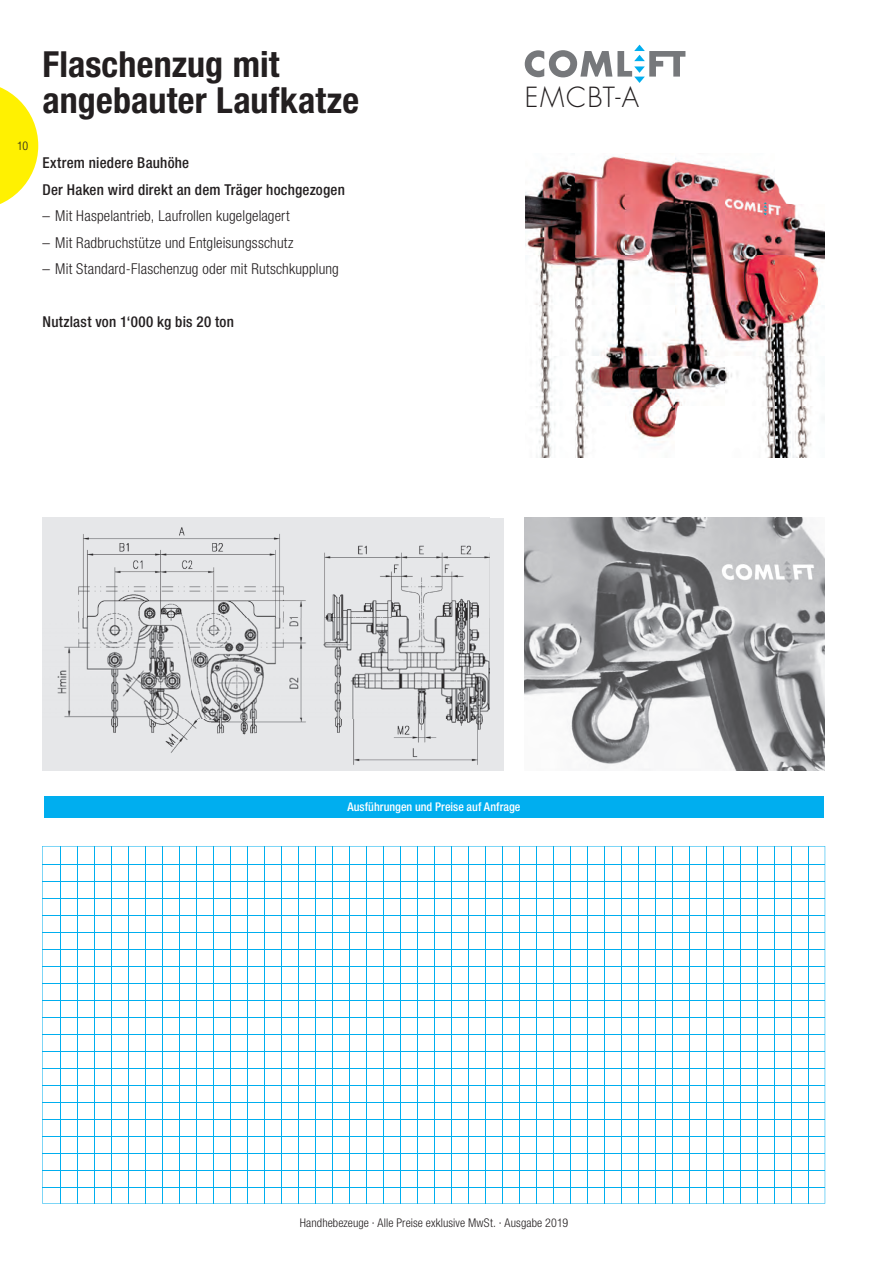
<style>
.page{position:relative;width:893px;height:1263px;background:#fff}
.page>*{position:absolute;margin:0;border:0;box-sizing:border-box;transform-origin:0 0}
.t1{font:700 condensed 36px/36px "Helvetica Neue LT Std";letter-spacing:.005em;color:#231f20}
.t2{font:300 27px "Futura";letter-spacing:.055em;color:#231f20}
.t3{font:300 condensed 15px "Helvetica Neue LT Std";letter-spacing:.01em;color:#231f20}
.t4{font:500 condensed 15px/26.5px "Helvetica Neue LT Std";letter-spacing:.015em;color:#231f20}
.t5{font:300 condensed 12px "Helvetica Neue LT Std";letter-spacing:.01em;color:#231f20}
.t6{font:500 condensed 12px "Helvetica Neue LT Std";letter-spacing:.005em;color:#fff}
</style>
<div class="page">
<svg style="left:0;top:87px;width:38px;height:117px"></svg>
<img style="left:525px;top:156px;width:300px;height:301px">
<img style="left:525px;top:518px;width:300px;height:252px">
<div style="left:43px;top:518px;width:460px;height:252px;background:#e6e7e9"></div>
<img style="left:57px;top:527px;width:433px;height:238px">
<svg style="left:525px;top:45px;width:160px;height:38px"></svg>
<svg style="left:42px;top:846px;width:783px;height:358px"></svg>
<hr style="left:43px;top:864px;width:782px;height:1px;background:#00aeef">
<hr style="left:43px;top:881px;width:782px;height:1px;background:#00aeef">
<hr style="left:43px;top:898px;width:782px;height:1px;background:#00aeef">
<hr style="left:43px;top:915px;width:782px;height:1px;background:#00aeef">
<hr style="left:43px;top:932px;width:782px;height:1px;background:#00aeef">
<hr style="left:43px;top:949px;width:782px;height:1px;background:#00aeef">
<hr style="left:43px;top:966px;width:782px;height:1px;background:#00aeef">
<hr style="left:43px;top:983px;width:782px;height:1px;background:#00aeef">
<hr style="left:43px;top:1000px;width:782px;height:1px;background:#00aeef">
<hr style="left:43px;top:1017px;width:782px;height:1px;background:#00aeef">
<hr style="left:43px;top:1034px;width:782px;height:1px;background:#00aeef">
<hr style="left:43px;top:1051px;width:782px;height:1px;background:#00aeef">
<hr style="left:43px;top:1068px;width:782px;height:1px;background:#00aeef">
<hr style="left:43px;top:1085px;width:782px;height:1px;background:#00aeef">
<hr style="left:43px;top:1102px;width:782px;height:1px;background:#00aeef">
<hr style="left:43px;top:1119px;width:782px;height:1px;background:#00aeef">
<hr style="left:43px;top:1136px;width:782px;height:1px;background:#00aeef">
<hr style="left:43px;top:1153px;width:782px;height:1px;background:#00aeef">
<hr style="left:43px;top:1170px;width:782px;height:1px;background:#00aeef">
<hr style="left:43px;top:1187px;width:782px;height:1px;background:#00aeef">
<hr style="left:60px;top:846px;width:1px;height:357px;background:#00aeef">
<hr style="left:77px;top:846px;width:1px;height:357px;background:#00aeef">
<hr style="left:94px;top:846px;width:1px;height:357px;background:#00aeef">
<hr style="left:111px;top:846px;width:1px;height:357px;background:#00aeef">
<hr style="left:128px;top:846px;width:1px;height:357px;background:#00aeef">
<hr style="left:145px;top:846px;width:1px;height:357px;background:#00aeef">
<hr style="left:162px;top:846px;width:1px;height:357px;background:#00aeef">
<hr style="left:179px;top:846px;width:1px;height:357px;background:#00aeef">
<hr style="left:196px;top:846px;width:1px;height:357px;background:#00aeef">
<hr style="left:213px;top:846px;width:1px;height:357px;background:#00aeef">
<hr style="left:230px;top:846px;width:1px;height:357px;background:#00aeef">
<hr style="left:247px;top:846px;width:1px;height:357px;background:#00aeef">
<hr style="left:264px;top:846px;width:1px;height:357px;background:#00aeef">
<hr style="left:281px;top:846px;width:1px;height:357px;background:#00aeef">
<hr style="left:298px;top:846px;width:1px;height:357px;background:#00aeef">
<hr style="left:315px;top:846px;width:1px;height:357px;background:#00aeef">
<hr style="left:332px;top:846px;width:1px;height:357px;background:#00aeef">
<hr style="left:349px;top:846px;width:1px;height:357px;background:#00aeef">
<hr style="left:366px;top:846px;width:1px;height:357px;background:#00aeef">
<hr style="left:383px;top:846px;width:1px;height:357px;background:#00aeef">
<hr style="left:400px;top:846px;width:1px;height:357px;background:#00aeef">
<hr style="left:417px;top:846px;width:1px;height:357px;background:#00aeef">
<hr style="left:434px;top:846px;width:1px;height:357px;background:#00aeef">
<hr style="left:451px;top:846px;width:1px;height:357px;background:#00aeef">
<hr style="left:468px;top:846px;width:1px;height:357px;background:#00aeef">
<hr style="left:485px;top:846px;width:1px;height:357px;background:#00aeef">
<hr style="left:502px;top:846px;width:1px;height:357px;background:#00aeef">
<hr style="left:519px;top:846px;width:1px;height:357px;background:#00aeef">
<hr style="left:536px;top:846px;width:1px;height:357px;background:#00aeef">
<hr style="left:553px;top:846px;width:1px;height:357px;background:#00aeef">
<hr style="left:570px;top:846px;width:1px;height:357px;background:#00aeef">
<hr style="left:587px;top:846px;width:1px;height:357px;background:#00aeef">
<hr style="left:604px;top:846px;width:1px;height:357px;background:#00aeef">
<hr style="left:621px;top:846px;width:1px;height:357px;background:#00aeef">
<hr style="left:639px;top:846px;width:1px;height:357px;background:#00aeef">
<hr style="left:656px;top:846px;width:1px;height:357px;background:#00aeef">
<hr style="left:673px;top:846px;width:1px;height:357px;background:#00aeef">
<hr style="left:690px;top:846px;width:1px;height:357px;background:#00aeef">
<hr style="left:707px;top:846px;width:1px;height:357px;background:#00aeef">
<hr style="left:724px;top:846px;width:1px;height:357px;background:#00aeef">
<hr style="left:741px;top:846px;width:1px;height:357px;background:#00aeef">
<hr style="left:758px;top:846px;width:1px;height:357px;background:#00aeef">
<hr style="left:775px;top:846px;width:1px;height:357px;background:#00aeef">
<hr style="left:792px;top:846px;width:1px;height:357px;background:#00aeef">
<hr style="left:809px;top:846px;width:1px;height:357px;background:#00aeef">
<div style="left:43px;top:796px;width:781px;height:22px;background:#00aeef"></div>
<svg style="left:43px;top:796px;width:1px;height:22px"></svg>
<p class="t5" style="left:17px;top:139px;width:13px">10</p>
<h1 class="t1" style="left:43px;top:45px;width:318px">Flaschenzug mit angebauter Laufkatze</h1>
<p class="t4" style="left:43px;top:149px;width:304px">Extrem niedere Bauhöhe<br>Der Haken wird direkt an dem Träger hochgezogen</p>
<p class="t3" style="left:43px;top:207px;width:249px">– Mit Haspelantrieb, Laufrollen kugelgelagert</p>
<p class="t3" style="left:43px;top:234px;width:252px">– Mit Radbruchstütze und Entgleisungsschutz</p>
<p class="t3" style="left:43px;top:260px;width:298px">– Mit Standard-Flaschenzug oder mit Rutschkupplung</p>
<p class="t4" style="left:43px;top:308px;width:193px">Nutzlast von 1‘000 kg bis 20 ton</p>
<h2 class="t2" style="left:525px;top:80px;width:116px">EMCBT-A</h2>
<p class="t6" style="left:347px;top:800px;width:175px">Ausführungen und Preise auf Anfrage</p>
<p class="t5" style="left:300px;top:1216px;width:270px">Handhebezeuge · Alle Preise exklusive MwSt. · Ausgabe 2019</p>
</div>
